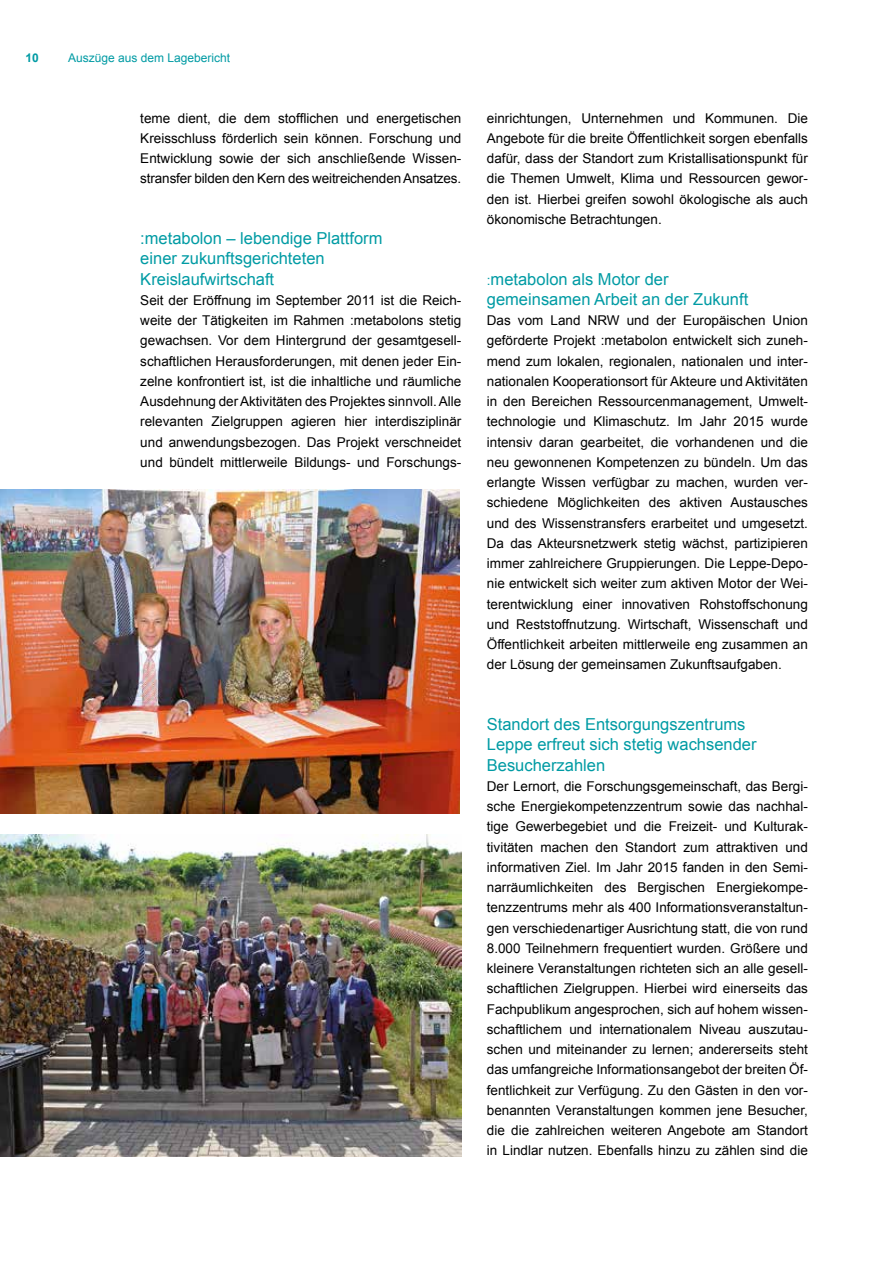
<style>
.page{position:relative;width:893px;height:1263px;background:#fff}
.page>*{position:absolute;margin:0;border:0;box-sizing:border-box;transform-origin:0 0}
.t1{font:16.5px/20.2px "Arial";color:#009ba4}
.t2{font:13.5px/20.2px "Arial";color:#000;text-align:justify}
.t3{font:12px "Arial";color:#009ba4}
.t4{font:700 12px "Arial";color:#009ba4}
.s1{font-size:13.5px}
</style>
<div class="page">
<img style="left:0;top:489px;width:460px;height:324px">
<img style="left:0;top:835px;width:461px;height:322px">
<p class="t4" style="left:26px;top:51px;width:15px">10</p>
<p class="t3" style="left:68px;top:53px;width:164px">Auszüge aus dem Lagebericht</p>
<p class="t2" style="left:140px;top:108px;width:323px">teme dient, die dem stofflichen und energetischen Kreisschluss förderlich sein können. Forschung und Entwicklung sowie der sich anschließende Wissen&shy;stransfer bilden den Kern des weitreichenden Ansatzes.</p>
<p class="t1" style="left:140px;top:230px;width:244px">:metabolon – lebendige Plattform einer zukunftsgerichteten<br>Kreislaufwirtschaft</p>
<p class="t2" style="left:140px;top:291px;width:323px">Seit der Eröffnung im September 2011 ist die Reich&shy;weite der Tätigkeiten im Rahmen :metabolons stetig gewachsen. Vor dem Hintergrund der gesamtgesell&shy;schaftlichen Herausforderungen, mit denen jeder Ein&shy;zelne konfrontiert ist, ist die inhaltliche und räumliche Ausdehnung der Aktivitäten des Projektes sinnvoll. Alle relevanten Zielgruppen agieren hier interdisziplinär und anwendungsbezogen. Das Projekt verschneidet und bündelt mittlerweile Bildungs- und Forschungs-</p>
<p class="t2" style="left:487px;top:109px;width:323px">einrichtungen, Unternehmen und Kommunen. Die Angebote für die breite Öffentlichkeit sorgen ebenfalls dafür, dass der Standort zum Kristallisationspunkt für die Themen Umwelt, Klima und Ressourcen gewor&shy;den ist. Hierbei greifen sowohl ökologische als auch ökonomische Betrachtungen.</p>
<p class="t1" style="left:487px;top:270px;width:263px"><span class="s1">:</span>metabolon als Motor der gemeinsamen Arbeit an der Zukunft</p>
<p class="t2" style="left:487px;top:311px;width:323px">Das vom Land NRW und der Europäischen Union geförderte Projekt :metabolon entwickelt sich zuneh&shy;mend zum lokalen, regionalen, nationalen und inter&shy;nationalen Kooperationsort für Akteure und Aktivitäten in den Bereichen Ressourcenmanagement, Umwelt&shy;technologie und Klimaschutz. Im Jahr 2015 wurde intensiv daran gearbeitet, die vorhandenen und die neu gewonnenen Kompetenzen zu bündeln. Um das erlangte Wissen verfügbar zu machen, wurden ver&shy;schiedene Möglichkeiten des aktiven Austausches und des Wissenstransfers erarbeitet und umgesetzt.<br>Da das Akteursnetzwerk stetig wächst, partizipieren immer zahlreichere Gruppierungen. Die Leppe-Depo&shy;nie entwickelt sich weiter zum aktiven Motor der Wei&shy;terentwicklung einer innovativen Rohstoffschonung und Reststoffnutzung. Wirtschaft, Wissenschaft und Öffentlichkeit arbeiten mittlerweile eng zusammen an der Lösung der gemeinsamen Zukunftsaufgaben.</p>
<p class="t1" style="left:487px;top:716px;width:271px">Standort des Entsorgungszentrums<br>Leppe erfreut sich stetig wachsender<br>Besucherzahlen</p>
<p class="t2" style="left:487px;top:777px;width:323px">Der Lernort, die Forschungsgemeinschaft, das Bergi&shy;sche Energiekompetenzzentrum sowie das nachhal&shy;tige Gewerbegebiet und die Freizeit- und Kulturak&shy;tivitäten machen den Standort zum attraktiven und informativen Ziel. Im Jahr 2015 fanden in den Semi&shy;narräumlichkeiten des Bergischen Energiekompe&shy;tenzzentrums mehr als 400 Informationsveranstaltun&shy;gen verschiedenartiger Ausrichtung statt, die von rund 8.000 Teilnehmern frequentiert wurden. Größere und kleinere Veranstaltungen richteten sich an alle gesell&shy;schaftlichen Zielgruppen. Hierbei wird einerseits das Fachpublikum angesprochen, sich auf hohem wissen&shy;schaftlichem und internationalem Niveau auszutau&shy;schen und miteinander zu lernen; andererseits steht das umfangreiche Informationsangebot der breiten Öf&shy;fentlichkeit zur Verfügung. Zu den Gästen in den vor&shy;benannten Veranstaltungen kommen jene Besucher, die die zahlreichen weiteren Angebote am Standort in Lindlar nutzen. Ebenfalls hinzu zu zählen sind die</p>
</div>
